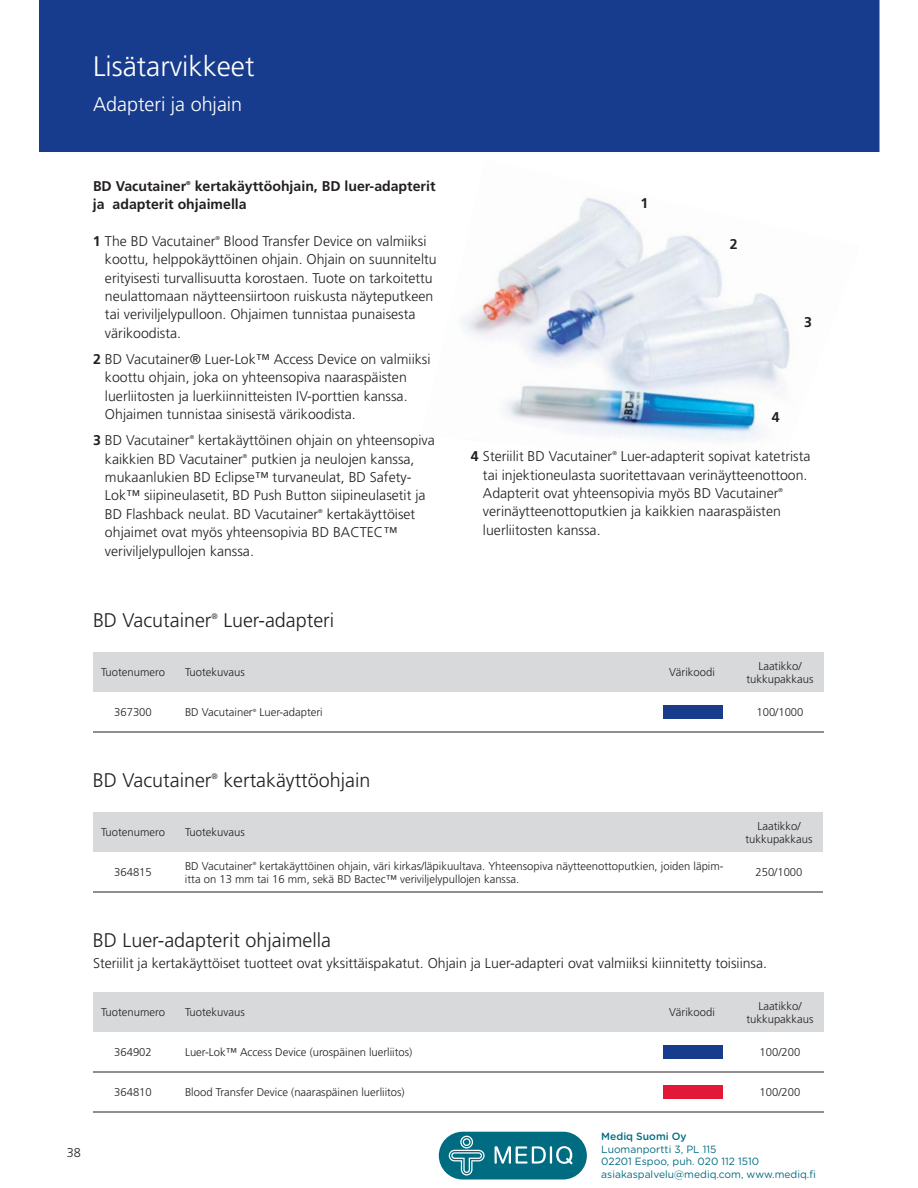
<style>
.page{position:relative;width:918px;height:1188px;background:#fff}
.page>*{position:absolute;margin:0;border:0;box-sizing:border-box;transform-origin:0 0}
.t1{font:300 28.2px "Frutiger";color:#fff}
.t2{font:300 19.8px "Frutiger";color:#231f20}
.t3{font:300 19.8px "Frutiger";color:#fff}
.t4{font:300 14.1px/18.3px "Frutiger";color:#231f20}
.t5{font:700 14.1px/18.3px "Frutiger";color:#231f20}
.t6{font:300 12.75px "Frutiger";color:#231f20}
.t7{font:300 11.25px/13.5px "Frutiger";color:#231f20;text-align:center}
.t8{font:10.5px/12.6px "Gotham Rounded";color:#006c81}
.t9{font:500 10.5px "Gotham Rounded";color:#006c81}
.t10{font:300 7.95px "Frutiger";color:#231f20}
.t11{font:300 5.7px "Frutiger";color:#231f20}
.t12{font:700 5.7px "Frutiger";color:#231f20}
.t13{font:300 4.5px "Frutiger";color:#231f20}
.s1{font-weight:700}
</style>
<div class="page">
<div style="left:39px;top:0;width:840px;height:152px;background:#183c8d"></div>
<img style="left:460px;top:198px;width:330px;height:244px">
<div style="left:93px;top:652px;width:731px;height:40px;background:#d8d9db"></div>
<hr style="left:93px;top:732px;width:80px;height:1px;background:#231f20">
<hr style="left:173px;top:732px;width:651px;height:1px;background:#231f20">
<div style="left:93px;top:812px;width:730px;height:40px;background:#d8d9db"></div>
<hr style="left:93px;top:892px;width:80px;height:1px;background:#231f20">
<hr style="left:173px;top:892px;width:562px;height:1px;background:#231f20">
<hr style="left:735px;top:892px;width:88px;height:1px;background:#231f20">
<div style="left:93px;top:992px;width:731px;height:40px;background:#d8d9db"></div>
<hr style="left:93px;top:1072px;width:80px;height:1px;background:#231f20">
<hr style="left:173px;top:1072px;width:651px;height:1px;background:#231f20">
<hr style="left:93px;top:1112px;width:80px;height:1px;background:#231f20">
<hr style="left:173px;top:1112px;width:651px;height:1px;background:#231f20">
<div style="left:663px;top:705px;width:60px;height:14px;background:#183b8c"></div>
<div style="left:663px;top:1045px;width:60px;height:14px;background:#183c8d"></div>
<div style="left:663px;top:1085px;width:60px;height:14px;background:#e31836"></div>
<svg style="left:438px;top:1131px;width:149px;height:49px;background:#358a9b"></svg>
<h1 class="t1" style="left:93px;top:55px;width:163px">Lisätarvikkeet</h1>
<h2 class="t3" style="left:93px;top:97px;width:151px">Adapteri ja ohjain</h2>
<p class="t5" style="left:93px;top:178px;width:344px;text-indent:102px">kertakäyttöohjain, BD luer-adapterit ja adapterit ohjaimella</p>
<p class="t4" style="left:93px;top:233px;width:124px"><span class="s1">1</span> The BD Vacutainer</p>
<p class="t11" style="left:216px;top:236px;width:6px">®</p>
<p class="t5" style="left:93px;top:178px;width:95px">BD Vacutainer</p>
<p class="t12" style="left:186px;top:181px;width:6px">®</p>
<p class="t4" style="left:105px;top:233px;width:333px;text-indent:119px">Blood Transfer Device on valmiiksi koottu, helppokäyttöinen ohjain. Ohjain on suunniteltu erityisesti turvallisuutta korostaen. Tuote on tarkoitettu neulattomaan näytteensiirtoon ruiskusta näyteputkeen tai veriviljelypulloon. Ohjaimen tunnistaa punaisesta värikoodista.</p>
<p class="t4" style="left:105px;top:351px;width:327px;text-indent:-12px"><span class="s1">2</span> BD Vacutainer® Luer-Lok™ Access Device on valmiiksi koottu ohjain, joka on yhteensopiva naaraspäisten luerliitosten ja luerkiinnitteisten IV-porttien kanssa.<br>Ohjaimen tunnistaa sinisestä värikoodista.</p>
<p class="t4" style="left:93px;top:433px;width:98px"><span class="s1">3</span> BD Vacutainer</p>
<p class="t11" style="left:190px;top:435px;width:6px">®</p>
<p class="t4" style="left:105px;top:433px;width:331px;text-indent:93px">kertakäyttöinen ohjain on yhteensopiva kaikkien BD Vacutainer</p>
<p class="t4" style="left:105px;top:451px;width:322px;text-indent:146px">putkien ja neulojen kanssa, mukaanlukien BD Eclipse™ turvaneulat, BD Safety-Lok™ siipineulasetit, BD Push Button siipineulasetit ja BD Flashback neulat. BD Vacutainer</p>
<p class="t11" style="left:243px;top:453px;width:6px">®</p>
<p class="t4" style="left:105px;top:506px;width:312px;text-indent:222px">kertakäyttöiset ohjaimet ovat myös yhteensopivia BD BACTEC™ veriviljelypullojen kanssa.</p>
<p class="t11" style="left:318px;top:508px;width:6px">®</p>
<p class="t5" style="left:641px;top:195px;width:9px">1</p>
<p class="t5" style="left:730px;top:236px;width:9px">2</p>
<p class="t5" style="left:804px;top:314px;width:9px">3</p>
<p class="t5" style="left:772px;top:409px;width:9px">4</p>
<p class="t4" style="left:483px;top:449px;width:329px;text-indent:138px">Luer-adapterit sopivat katetrista tai injektioneulasta suoritettavaan verinäytteenottoon.<br>Adapterit ovat yhteensopivia myös BD Vacutainer</p>
<p class="t4" style="left:471px;top:449px;width:143px"><span class="s1">4</span> Steriilit BD Vacutainer</p>
<p class="t11" style="left:612px;top:451px;width:6px">®</p>
<p class="t11" style="left:779px;top:488px;width:6px">®</p>
<p class="t4" style="left:483px;top:504px;width:299px">verinäytteenottoputkien ja kaikkien naaraspäisten luerliitosten kanssa.</p>
<h2 class="t2" style="left:93px;top:613px;width:120px">BD Vacutainer</h2>
<p class="t10" style="left:212px;top:613px;width:8px">®</p>
<h2 class="t2" style="left:223px;top:613px;width:112px">Luer-adapteri</h2>
<p class="t7" style="left:101px;top:667px;width:65px">Tuotenumero</p>
<p class="t7" style="left:185px;top:667px;width:61px">Tuotekuvaus</p>
<p class="t7" style="left:669px;top:667px;width:47px">Värikoodi</p>
<p class="t7" style="left:746px;top:660px;width:69px">Laatikko/ tukkupakkaus</p>
<p class="t7" style="left:114px;top:707px;width:39px">367300</p>
<p class="t7" style="left:185px;top:707px;width:69px">BD Vacutainer</p>
<p class="t13" style="left:253px;top:708px;width:5px">®</p>
<p class="t7" style="left:259px;top:707px;width:65px">Luer-adapteri</p>
<p class="t7" style="left:756px;top:707px;width:49px">100/1000</p>
<h2 class="t2" style="left:93px;top:773px;width:120px">BD Vacutainer</h2>
<p class="t10" style="left:212px;top:773px;width:8px">®</p>
<h2 class="t2" style="left:223px;top:773px;width:149px">kertakäyttöohjain</h2>
<p class="t7" style="left:101px;top:827px;width:65px">Tuotenumero</p>
<p class="t7" style="left:185px;top:827px;width:61px">Tuotekuvaus</p>
<p class="t7" style="left:745px;top:820px;width:69px">Laatikko/ tukkupakkaus</p>
<p class="t7" style="left:114px;top:867px;width:39px">364815</p>
<p class="t7" style="left:185px;top:860px;width:540px;text-align:left;text-indent:74px">kertakäyttöinen ohjain, väri kirkas/läpikuultava. Yhteensopiva näytteenottoputkien, joiden läpim&shy;itta on 13 mm tai 16 mm, sekä BD Bactec™ veriviljelypullojen kanssa.</p>
<p class="t7" style="left:755px;top:867px;width:49px">250/1000</p>
<p class="t7" style="left:185px;top:860px;width:69px">BD Vacutainer</p>
<p class="t13" style="left:253px;top:861px;width:5px">®</p>
<h2 class="t2" style="left:93px;top:933px;width:240px">BD Luer-adapterit ohjaimella</h2>
<p class="t4" style="left:93px;top:955px;width:676px">Steriilit ja kertakäyttöiset tuotteet ovat yksittäispakatut. Ohjain ja Luer-adapteri ovat valmiiksi kiinnitetty toisiinsa.</p>
<p class="t7" style="left:101px;top:1007px;width:65px">Tuotenumero</p>
<p class="t7" style="left:185px;top:1007px;width:61px">Tuotekuvaus</p>
<p class="t7" style="left:669px;top:1007px;width:47px">Värikoodi</p>
<p class="t7" style="left:746px;top:1000px;width:69px">Laatikko/ tukkupakkaus</p>
<p class="t7" style="left:114px;top:1047px;width:39px">364902</p>
<p class="t7" style="left:185px;top:1047px;width:229px">Luer-Lok™ Access Device (urospäinen luerliitos)</p>
<p class="t7" style="left:760px;top:1047px;width:42px">100/200</p>
<p class="t7" style="left:114px;top:1087px;width:39px">364810</p>
<p class="t7" style="left:185px;top:1087px;width:221px">Blood Transfer Device (naaraspäinen luerliitos)</p>
<p class="t7" style="left:760px;top:1087px;width:42px">100/200</p>
<p class="t6" style="left:67px;top:1148px;width:16px">38</p>
<p class="t9" style="left:601px;top:1129px;width:87px">Mediq Suomi Oy</p>
<p class="t8" style="left:601px;top:1142px;width:216px">Luomanportti 3, PL 115<br>02201 Espoo, puh. 020 112 1510 asiakaspalvelu@mediq.com, www.mediq.fi</p>
</div>
